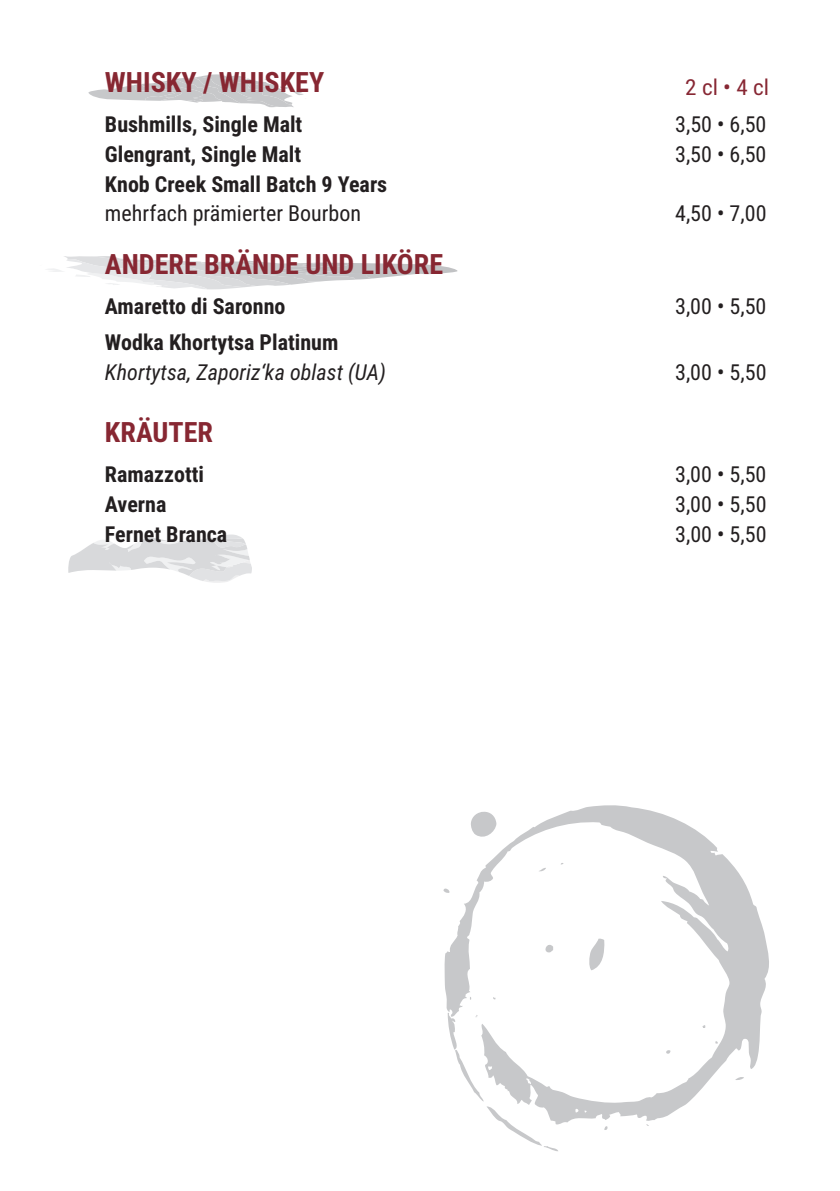
<style>
.page{position:relative;width:840px;height:1191px;background:#fff}
.page>*{position:absolute;margin:0;border:0;box-sizing:border-box;transform-origin:0 0}
.t1{font:700 28px "Roboto Condensed";color:#872732}
.t2{font:700 22px "Roboto Condensed";color:#231f20}
.t3{font:22px "Roboto Condensed";color:#231f20}
.t4{font:italic 22px "Roboto Condensed";color:#231f20}
.t5{font:22px "Roboto Condensed";color:#872733;scale:1.05 1}
</style>
<div class="page">
<svg style="left:48px;top:256px;width:410px;height:33px"></svg>
<svg style="left:88px;top:74px;width:216px;height:33px"></svg>
<svg style="left:68px;top:534px;width:184px;height:49px"></svg>
<svg style="left:443px;top:805px;width:326px;height:346px"></svg>
<p class="t1" style="left:105px;top:62px;width:220px">WHISKY / WHISKEY</p>
<p class="t2" style="left:105px;top:109px;width:199px">Bushmills, Single Malt</p>
<p class="t3" style="left:674px;top:109px;width:93px">3,50 • 6,50</p>
<p class="t2" style="left:105px;top:139px;width:198px">Glengrant, Single Malt</p>
<p class="t3" style="left:674px;top:139px;width:93px">3,50 • 6,50</p>
<p class="t2" style="left:105px;top:169px;width:284px">Knob Creek Small Batch 9 Years</p>
<p class="t3" style="left:105px;top:197px;width:257px">mehrfach prämierter Bourbon</p>
<p class="t3" style="left:674px;top:197px;width:93px">4,50 • 7,00</p>
<p class="t5" style="left:685px;top:72px;width:81px">2 cl • 4 cl</p>
<p class="t1" style="left:105px;top:245px;width:339px">ANDERE BRÄNDE UND LIKÖRE</p>
<p class="t2" style="left:105px;top:291px;width:182px">Amaretto di Saronno</p>
<p class="t3" style="left:674px;top:291px;width:93px">3,00 • 5,50</p>
<p class="t2" style="left:105px;top:327px;width:235px">Wodka Khortytsa Platinum</p>
<p class="t4" style="left:105px;top:357px;width:282px">Khortytsa, Zaporiz‘ka oblast (UA)</p>
<p class="t3" style="left:674px;top:357px;width:93px">3,00 • 5,50</p>
<p class="t1" style="left:105px;top:412px;width:109px">KRÄUTER</p>
<p class="t2" style="left:105px;top:458px;width:100px">Ramazzotti</p>
<p class="t3" style="left:674px;top:458px;width:93px">3,00 • 5,50</p>
<p class="t2" style="left:105px;top:488px;width:63px">Averna</p>
<p class="t3" style="left:674px;top:488px;width:93px">3,00 • 5,50</p>
<p class="t2" style="left:105px;top:518px;width:124px">Fernet Branca</p>
<p class="t3" style="left:674px;top:518px;width:93px">3,00 • 5,50</p>
</div>
